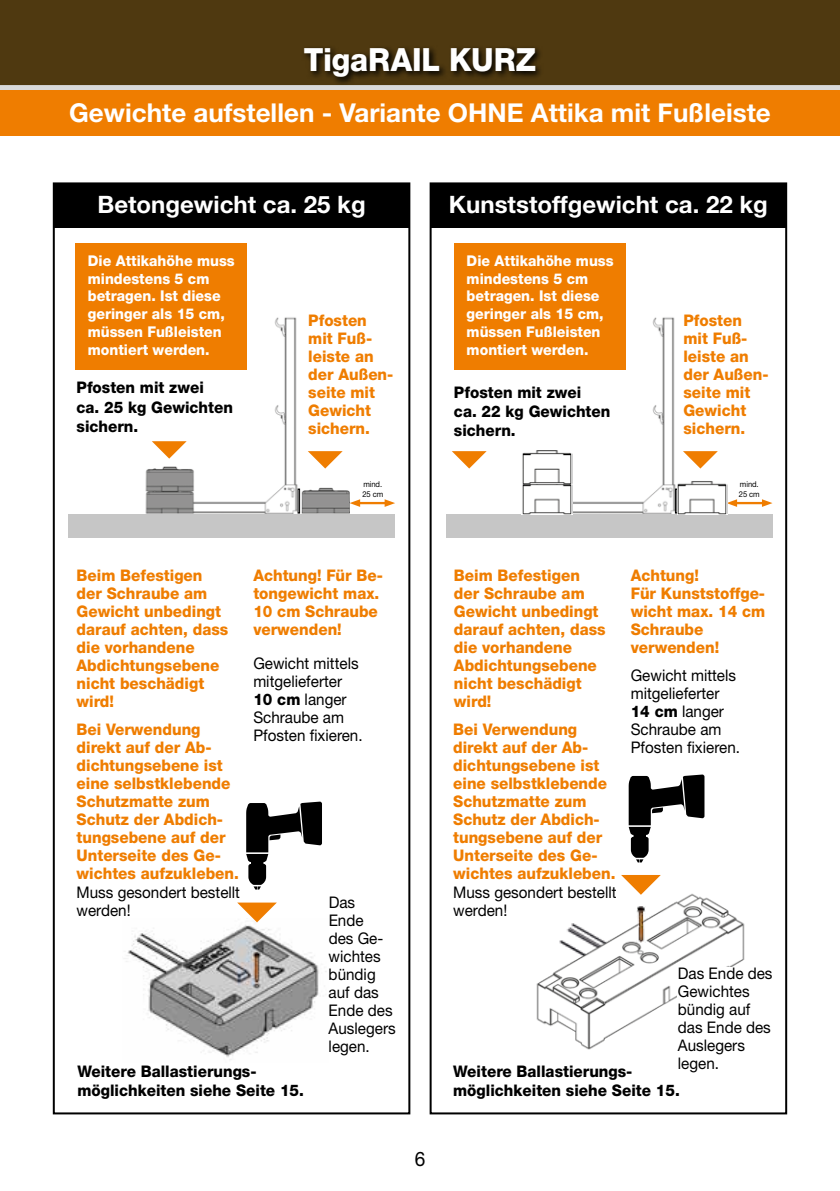
<style>
.page{position:relative;width:840px;height:1191px;background:#fff}
.page>*{position:absolute;margin:0;border:0;box-sizing:border-box;transform-origin:0 0}
.t1{font:800 32px "Helvetica Neue LT Std";letter-spacing:-.005em;color:#fff;scale:.95 1}
.t2{font:700 26px "Helvetica Neue LT Std";color:#fff}
.t3{font:700 24px "Helvetica Neue LT Std";color:#fff}
.t4{font:20px "Helvetica Neue LT Std";color:#000;scale:.95 1}
.t5{font:800 16px/18px "Helvetica Neue LT Std";color:#ef7d00;scale:.95 1}
.t6{font:16px/18px "Helvetica Neue LT Std";color:#000;scale:.95 1}
.t7{font:800 16px/19.2px "Helvetica Neue LT Std";color:#000;scale:.95 1}
.t8{font:800 14.8px/17.8px "Helvetica Neue LT Std";color:#fff;scale:.95 1}
.t9{font:8px/9.6px "Helvetica Neue LT Std";letter-spacing:-.01em;color:#000;scale:.95 1}
.s1{font-weight:800}
</style>
<div class="page">
<img style="left:145px;top:317px;width:159px;height:197px">
<div style="left:68px;top:514px;width:327px;height:24px;background:#c6c6c6"></div>
<hr style="left:359px;top:502px;width:26px;height:2px;background:#ef7d00">
<svg style="left:349px;top:499px;width:11px;height:8px"></svg>
<svg style="left:384px;top:499px;width:11px;height:8px"></svg>
<div style="left:297px;top:489px;width:3px;height:24px;border:1px solid #000"></div>
<div style="left:0;top:0;width:839px;height:85px;background:#4f3910"></div>
<svg style="left:305px;top:47px;width:235px;height:37px"></svg>
<div style="left:0;top:85px;width:839px;height:6px;background:#dadada"></div>
<div style="left:0;top:91px;width:839px;height:45px;background:#ef7d00"></div>
<svg style="left:152px;top:441px;width:34px;height:17px"></svg>
<img style="left:301px;top:484px;width:48px;height:29px">
<img style="left:468px;top:313px;width:209px;height:201px">
<div style="left:445px;top:514px;width:327px;height:24px;background:#c6c6c6"></div>
<hr style="left:736px;top:502px;width:26px;height:2px;background:#ef7d00">
<svg style="left:726px;top:499px;width:10px;height:8px"></svg>
<svg style="left:761px;top:499px;width:11px;height:8px"></svg>
<div style="left:674px;top:489px;width:2px;height:24px;border:1px solid #000"></div>
<svg style="left:308px;top:451px;width:34px;height:17px"></svg>
<img style="left:521px;top:483px;width:51px;height:31px">
<svg style="left:452px;top:451px;width:34px;height:17px"></svg>
<svg style="left:683px;top:451px;width:34px;height:17px"></svg>
<div style="left:54px;top:183px;width:355px;height:45px;background:#000"></div>
<div style="left:53px;top:182px;width:357px;height:932px;border:2px solid #000"></div>
<div style="left:430px;top:183px;width:355px;height:45px;background:#000"></div>
<div style="left:429px;top:182px;width:357px;height:932px;border:2px solid #000"></div>
<div style="left:75px;top:243px;width:172px;height:127px;background:#ef7d00"></div>
<img style="left:124px;top:922px;width:203px;height:138px">
<svg style="left:237px;top:902px;width:40px;height:20px"></svg>
<svg style="left:246px;top:801px;width:76px;height:88px"></svg>
<img style="left:536px;top:893px;width:209px;height:157px">
<svg style="left:620px;top:875px;width:40px;height:19px"></svg>
<svg style="left:628px;top:774px;width:76px;height:88px"></svg>
<img style="left:635px;top:906px;width:10px;height:36px">
<div style="left:677px;top:967px;width:95px;height:107px;background:#fff"></div>
<div style="left:453px;top:243px;width:172px;height:127px;background:#ef7d00"></div>
<img style="left:521px;top:450px;width:51px;height:33px">
<img style="left:677px;top:481px;width:49px;height:33px">
<h1 class="t1" style="left:304px;top:41px;width:246px">TigaRAIL KURZ</h1>
<h2 class="t2" style="left:69px;top:96px;width:702px">Gewichte aufstellen - Variante OHNE Attika mit Fußleiste</h2>
<h3 class="t3" style="left:97px;top:190px;width:270px">Betongewicht ca. 25 kg</h3>
<h3 class="t3" style="left:448px;top:190px;width:320px">Kunststoffgewicht ca. 22 kg</h3>
<p class="t8" style="left:88px;top:251px;width:156px">Die Attikahöhe muss mindestens 5 cm betragen. Ist diese geringer als 15 cm, müssen Fußleisten montiert werden.</p>
<p class="t7" style="left:77px;top:378px;width:166px">Pfosten mit zwei<br>ca. 25 kg Gewichten sichern.</p>
<p class="t5" style="left:308px;top:311px;width:91px">Pfosten mit Fuß&shy;leiste an der Außen&shy;seite mit<br>Gewicht sichern.</p>
<p class="t9" style="left:362px;top:479px;width:23px">mind.<br>25 cm</p>
<p class="t8" style="left:466px;top:251px;width:156px">Die Attikahöhe muss mindestens 5 cm betragen. Ist diese geringer als 15 cm, müssen Fußleisten montiert werden.</p>
<p class="t7" style="left:453px;top:382px;width:166px">Pfosten mit zwei<br>ca. 22 kg Gewichten sichern.</p>
<p class="t5" style="left:683px;top:311px;width:91px">Pfosten mit Fuß&shy;leiste an der Außen&shy;seite mit<br>Gewicht sichern.</p>
<p class="t9" style="left:738px;top:479px;width:23px">mind.<br>25 cm</p>
<p class="t5" style="left:453px;top:566px;width:161px">Beim Befestigen der Schraube am<br>Gewicht unbedingt darauf achten, dass die vorhandene<br>Abdichtungsebene nicht beschädigt wird!</p>
<p class="t5" style="left:630px;top:566px;width:143px">Achtung!<br>Für Kunststoffge&shy;wicht max. 14 cm<br>Schraube verwenden!</p>
<p class="t5" style="left:453px;top:720px;width:172px">Bei Verwendung direkt auf der Ab&shy;dichtungsebene ist eine selbstklebende<br>Schutzmatte zum<br>Schutz der Abdich&shy;tungsebene auf der<br>Unterseite des Ge&shy;wichtes aufzukleben.</p>
<p class="t6" style="left:453px;top:882px;width:173px">Muss gesondert bestellt werden!</p>
<p class="t5" style="left:253px;top:566px;width:138px">Achtung! Für Be&shy;tongewicht max.<br>10 cm Schraube verwenden!</p>
<p class="t5" style="left:77px;top:566px;width:161px">Beim Befestigen der Schraube am<br>Gewicht unbedingt darauf achten, dass die vorhandene<br>Abdichtungsebene nicht beschädigt wird!</p>
<p class="t5" style="left:77px;top:720px;width:172px">Bei Verwendung direkt auf der Ab&shy;dichtungsebene ist eine selbstklebende<br>Schutzmatte zum<br>Schutz der Abdich&shy;tungsebene auf der<br>Unterseite des Ge&shy;wichtes aufzukleben.</p>
<p class="t6" style="left:77px;top:882px;width:173px">Muss gesondert bestellt werden!</p>
<p class="t6" style="left:253px;top:653px;width:116px">Gewicht mittels mitgelieferter<br><span class="s1">10 cm</span> langer<br>Schraube am<br>Pfosten fixieren.</p>
<p class="t6" style="left:630px;top:666px;width:116px">Gewicht mittels mitgelieferter<br><span class="s1">14 cm</span> langer<br>Schraube am<br>Pfosten fixieren.</p>
<p class="t6" style="left:328px;top:893px;width:72px">Das<br>Ende<br>des Ge&shy;wichtes bündig auf das<br>Ende des<br>Auslegers legen.</p>
<p class="t6" style="left:677px;top:963px;width:101px">Das Ende des<br>Gewichtes bündig auf das Ende des<br>Auslegers legen.</p>
<p class="t7" style="left:77px;top:1061px;width:240px">Weitere Ballastierungs&shy;möglichkeiten siehe Seite 15.</p>
<p class="t7" style="left:453px;top:1061px;width:240px">Weitere Ballastierungs&shy;möglichkeiten siehe Seite 15.</p>
<p class="t4" style="left:414px;top:1147px;width:13px">6</p>
</div>
